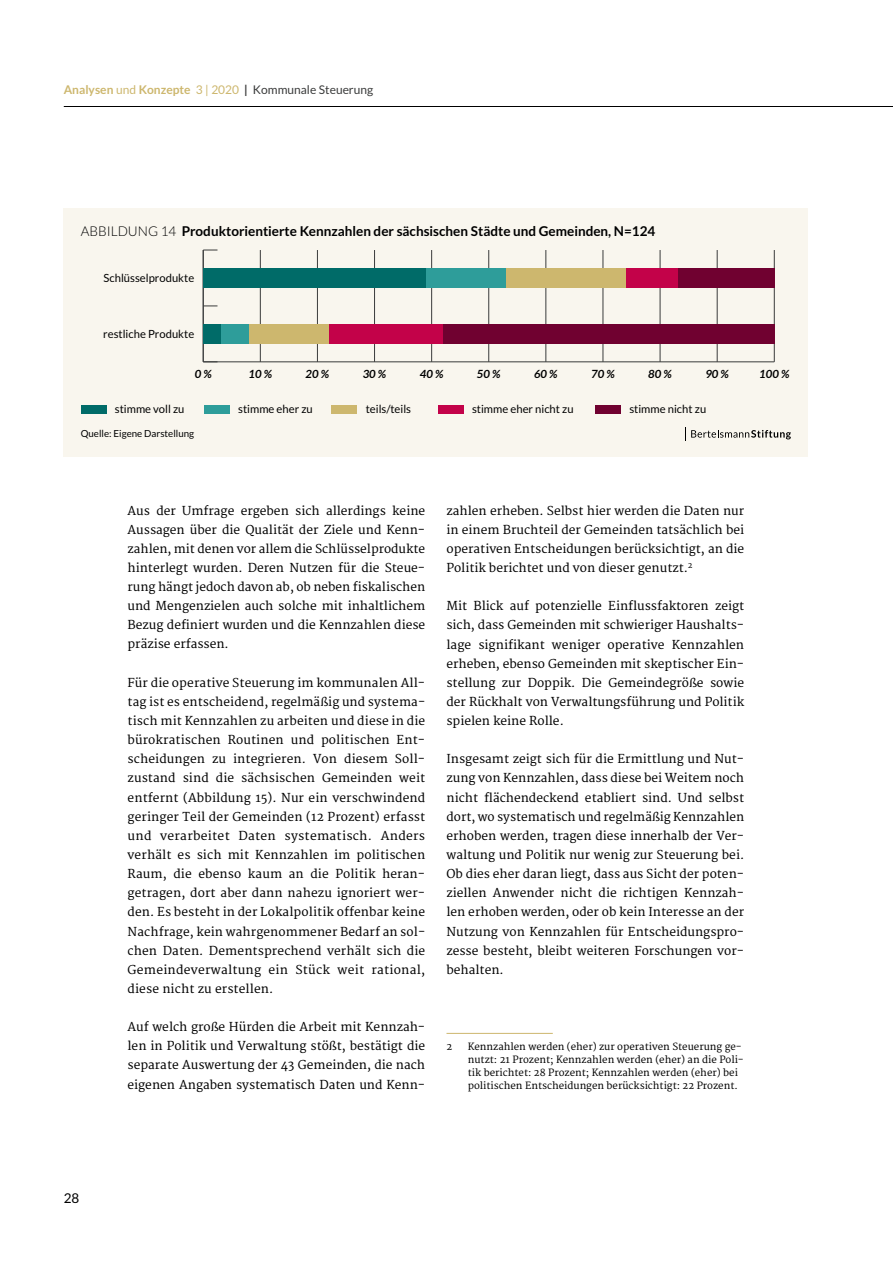
<style>
.page{position:relative;width:893px;height:1263px;background:#fff}
.page>*{position:absolute;margin:0;border:0;box-sizing:border-box;transform-origin:0 0}
.t1{font:700 13.5px "Lato";color:#000}
.t2{font:13.5px "Lato";color:#000}
.t3{font:12px/19.2px "Merriweather";color:#000;text-align:justify}
.t4{font:12px "Lato";color:#3a3b3b}
.t5{font:11.25px "Lato";color:#000}
.t6{font:italic 700 11.25px "Lato";color:#000}
.t7{font:9.75px/12.8px "Merriweather";color:#000}
.t8{font:9.75px "Lato";color:#000}
.s1{font-weight:700;color:#cdb76e}
.s2{color:#cdb76e}
.s3{font-weight:700}
.s4{font-weight:300}
</style>
<div class="page">
<hr style="left:64px;top:106px;width:829px;height:1px;background:#000">
<hr style="left:446px;top:1033px;width:107px;height:1px;background:#cdb76e">
<div style="left:64px;top:208px;width:744px;height:249px;background:#f9f6ee"></div>
<hr style="left:203px;top:362px;width:571px;height:1px;background:#3a3b3b">
<hr style="left:260px;top:250px;width:1px;height:112px;background:#3a3b3b">
<hr style="left:317px;top:250px;width:1px;height:112px;background:#3a3b3b">
<hr style="left:374px;top:250px;width:1px;height:112px;background:#3a3b3b">
<hr style="left:431px;top:250px;width:1px;height:112px;background:#3a3b3b">
<hr style="left:488px;top:250px;width:1px;height:112px;background:#3a3b3b">
<hr style="left:546px;top:250px;width:1px;height:112px;background:#3a3b3b">
<hr style="left:603px;top:250px;width:1px;height:112px;background:#3a3b3b">
<hr style="left:660px;top:250px;width:1px;height:112px;background:#3a3b3b">
<hr style="left:717px;top:250px;width:1px;height:112px;background:#3a3b3b">
<hr style="left:774px;top:250px;width:1px;height:112px;background:#3a3b3b">
<hr style="left:203px;top:250px;width:1px;height:112px;background:#3a3b3b">
<svg style="left:203px;top:362px;width:14px;height:1px"></svg>
<svg style="left:204px;top:306px;width:13px;height:1px"></svg>
<svg style="left:204px;top:250px;width:13px;height:1px"></svg>
<div style="left:677px;top:268px;width:97px;height:20px;background:#700130"></div>
<div style="left:443px;top:324px;width:331px;height:20px;background:#700130"></div>
<div style="left:626px;top:268px;width:51px;height:20px;background:#c30249"></div>
<div style="left:329px;top:324px;width:114px;height:20px;background:#c30249"></div>
<div style="left:506px;top:268px;width:120px;height:20px;background:#cdb76e"></div>
<div style="left:249px;top:324px;width:80px;height:20px;background:#cdb76e"></div>
<div style="left:426px;top:268px;width:80px;height:20px;background:#2e9d9a"></div>
<div style="left:220px;top:324px;width:29px;height:20px;background:#2e9d9a"></div>
<div style="left:203px;top:268px;width:223px;height:20px;background:#006b68"></div>
<div style="left:203px;top:324px;width:17px;height:20px;background:#006b68"></div>
<div style="left:204px;top:405px;width:26px;height:9px;background:#2e9d9a"></div>
<div style="left:332px;top:405px;width:25px;height:9px;background:#cdb76e"></div>
<div style="left:81px;top:405px;width:25px;height:9px;background:#006b68"></div>
<div style="left:438px;top:405px;width:25px;height:9px;background:#c30249"></div>
<div style="left:595px;top:405px;width:26px;height:9px;background:#700130"></div>
<svg style="left:685px;top:427px;width:106px;height:13px"></svg>
<p class="t4" style="left:64px;top:83px;width:311px"><span class="s1">Analysen</span> <span class="s2">und</span> <span class="s1">Konzepte</span> <span class="s2">3 | 2020</span> <span class="s3">|</span> Kommunale Steuerung</p>
<p class="t1" style="left:81px;top:224px;width:576px"><span class="s4">ABBILDUNG 14</span> Produktorientierte Kennzahlen der sächsischen Städte und Gemeinden, N=124</p>
<p class="t5" style="left:104px;top:272px;width:92px">Schlüsselprodukte</p>
<p class="t5" style="left:103px;top:327px;width:93px">restliche Produkte</p>
<p class="t6" style="left:195px;top:367px;width:19px">0 %</p>
<p class="t6" style="left:249px;top:367px;width:25px">10 %</p>
<p class="t6" style="left:306px;top:367px;width:25px">20 %</p>
<p class="t6" style="left:363px;top:367px;width:25px">30 %</p>
<p class="t6" style="left:420px;top:367px;width:25px">40 %</p>
<p class="t6" style="left:477px;top:367px;width:25px">50 %</p>
<p class="t6" style="left:534px;top:367px;width:25px">60 %</p>
<p class="t6" style="left:591px;top:367px;width:25px">70 %</p>
<p class="t6" style="left:648px;top:367px;width:25px">80 %</p>
<p class="t6" style="left:705px;top:367px;width:25px">90 %</p>
<p class="t6" style="left:759px;top:367px;width:32px">100 %</p>
<p class="t5" style="left:115px;top:402px;width:71px">stimme voll zu</p>
<p class="t5" style="left:238px;top:402px;width:76px">stimme eher zu</p>
<p class="t5" style="left:366px;top:402px;width:47px">teils/teils</p>
<p class="t5" style="left:472px;top:402px;width:103px">stimme eher nicht zu</p>
<p class="t5" style="left:629px;top:402px;width:78px">stimme nicht zu</p>
<p class="t8" style="left:81px;top:428px;width:115px">Quelle: Eigene Darstellung</p>
<p class="t3" style="left:128px;top:501px;width:299px">Aus der Umfrage ergeben sich allerdings keine Aussagen über die Qualität der Ziele und Kenn&shy;zahlen, mit denen vor allem die Schlüsselprodukte hinterlegt wurden. Deren Nutzen für die Steue&shy;rung hängt jedoch davon ab, ob neben fiskalischen und Mengenzielen auch solche mit inhaltlichem Bezug definiert wurden und die Kennzahlen diese präzise erfassen.</p>
<p class="t3" style="left:128px;top:673px;width:299px">Für die operative Steuerung im kommunalen All&shy;tag ist es entscheidend, regelmäßig und systema&shy;tisch mit Kennzahlen zu arbeiten und diese in die bürokratischen Routinen und politischen Ent&shy;scheidungen zu integrieren. Von diesem Soll&shy;zustand sind die sächsischen Gemeinden weit entfernt (Abbildung 15). Nur ein verschwindend geringer Teil der Gemeinden (12 Prozent) erfasst und verarbeitet Daten systematisch. Anders verhält es sich mit Kennzahlen im politischen Raum, die ebenso kaum an die Politik heran&shy;getragen, dort aber dann nahezu ignoriert wer&shy;den. Es besteht in der Lokalpolitik offenbar keine Nachfrage, kein wahrgenommener Bedarf an sol&shy;chen Daten. Dementsprechend verhält sich die Gemeindeverwaltung ein Stück weit rational, diese nicht zu erstellen.</p>
<p class="t3" style="left:128px;top:1018px;width:299px">Auf welch große Hürden die Arbeit mit Kennzah&shy;len in Politik und Verwaltung stößt, bestätigt die separate Auswertung der 43 Gemeinden, die nach eigenen Angaben systematisch Daten und Kenn-</p>
<p class="t3" style="left:446px;top:501px;width:299px">zahlen erheben. Selbst hier werden die Daten nur in einem Bruchteil der Gemeinden tatsächlich bei operativen Entscheidungen berücksichtigt, an die Politik berichtet und von dieser genutzt.<sup>2</sup></p>
<p class="t3" style="left:446px;top:597px;width:299px">Mit Blick auf potenzielle Einflussfaktoren zeigt sich, dass Gemeinden mit schwieriger Haushalts&shy;lage signifikant weniger operative Kennzahlen erheben, ebenso Gemeinden mit skeptischer Ein&shy;stellung zur Doppik. Die Gemeindegröße sowie der Rückhalt von Verwaltungsführung und Politik spielen keine Rolle.</p>
<p class="t3" style="left:446px;top:750px;width:299px">Insgesamt zeigt sich für die Ermittlung und Nut&shy;zung von Kennzahlen, dass diese bei Weitem noch nicht flächendeckend etabliert sind. Und selbst dort, wo systematisch und regelmäßig Kennzahlen erhoben werden, tragen diese innerhalb der Ver&shy;waltung und Politik nur wenig zur Steuerung bei.<br>Ob dies eher daran liegt, dass aus Sicht der poten&shy;ziellen Anwender nicht die richtigen Kennzah&shy;len erhoben werden, oder ob kein Interesse an der Nutzung von Kennzahlen für Entscheidungspro&shy;zesse besteht, bleibt weiteren Forschungen vor&shy;behalten.</p>
<p class="t7" style="left:446px;top:1041px;width:7px">2</p>
<p class="t7" style="left:468px;top:1041px;width:278px">Kennzahlen werden (eher) zur operativen Steuerung ge&shy;nutzt: 21 Prozent; Kennzahlen werden (eher) an die Poli&shy;tik berichtet: 28 Prozent; Kennzahlen werden (eher) bei politischen Entscheidungen berücksichtigt: 22 Prozent.</p>
<p class="t2" style="left:64px;top:1191px;width:17px">28</p>
</div>
